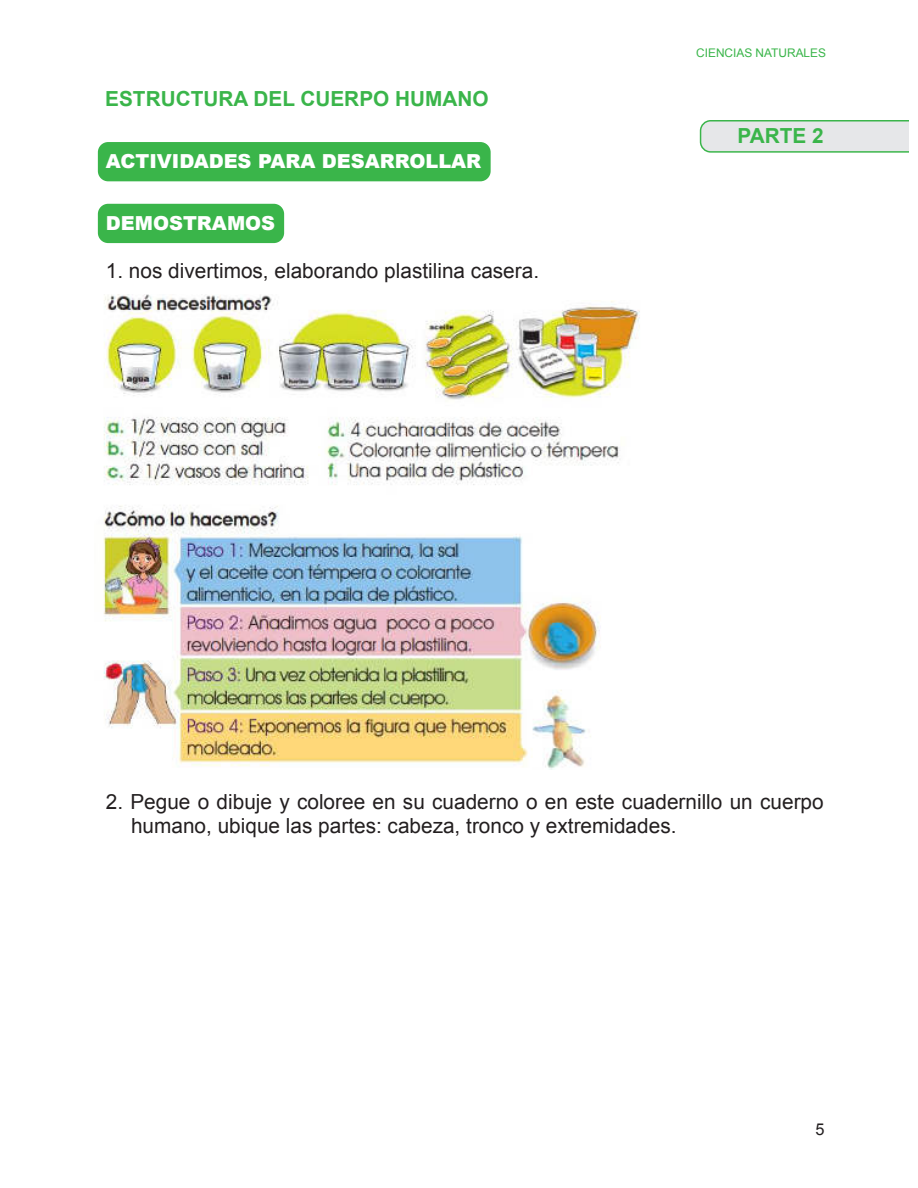
<style>
.page{position:relative;width:918px;height:1188px;background:#fff}
.page>*{position:absolute;margin:0;border:0;box-sizing:border-box;transform-origin:0 0}
.t1{font:20.85px/23.7px "Arial";color:#231f20}
.t2{font:700 20.85px "Arial";color:#3ab54a}
.t3{font:900 19.35px "Arial";color:#fff}
.t4{font:16.35px "Arial";color:#231f20}
.t5{font:11.85px "Arial";color:#3ab54a}
</style>
<div class="page">
<svg style="left:700px;top:120px;width:209px;height:33px;background:#d6e2da"></svg>
<div style="left:98px;top:142px;width:393px;height:39px;background:#3ab54a;border-radius:10px"></div>
<div style="left:98px;top:204px;width:186px;height:39px;background:#3ab54a;border-radius:10px"></div>
<img style="left:103px;top:294px;width:537px;height:476px">
<p class="t2" style="left:105px;top:87px;width:385px">ESTRUCTURA DEL CUERPO HUMANO</p>
<p class="t3" style="left:106px;top:150px;width:377px">ACTIVIDADES PARA DESARROLLAR</p>
<p class="t3" style="left:106px;top:212px;width:171px">DEMOSTRAMOS</p>
<p class="t1" style="left:106px;top:261px;width:435px">1. nos divertimos, elaborando plastilina casera.</p>
<p class="t5" style="left:696px;top:46px;width:131px">CIENCIAS NATURALES</p>
<p class="t2" style="left:737px;top:124px;width:88px">PARTE 2</p>
<p class="t1" style="left:131px;top:792px;width:694px;text-indent:-25px">2. Pegue o dibuje y coloree en su cuaderno o en este cuadernillo un cuerpo humano, ubique las partes: cabeza, tronco y extremidades.</p>
<p class="t4" style="left:816px;top:1123px;width:11px">5</p>
</div>
